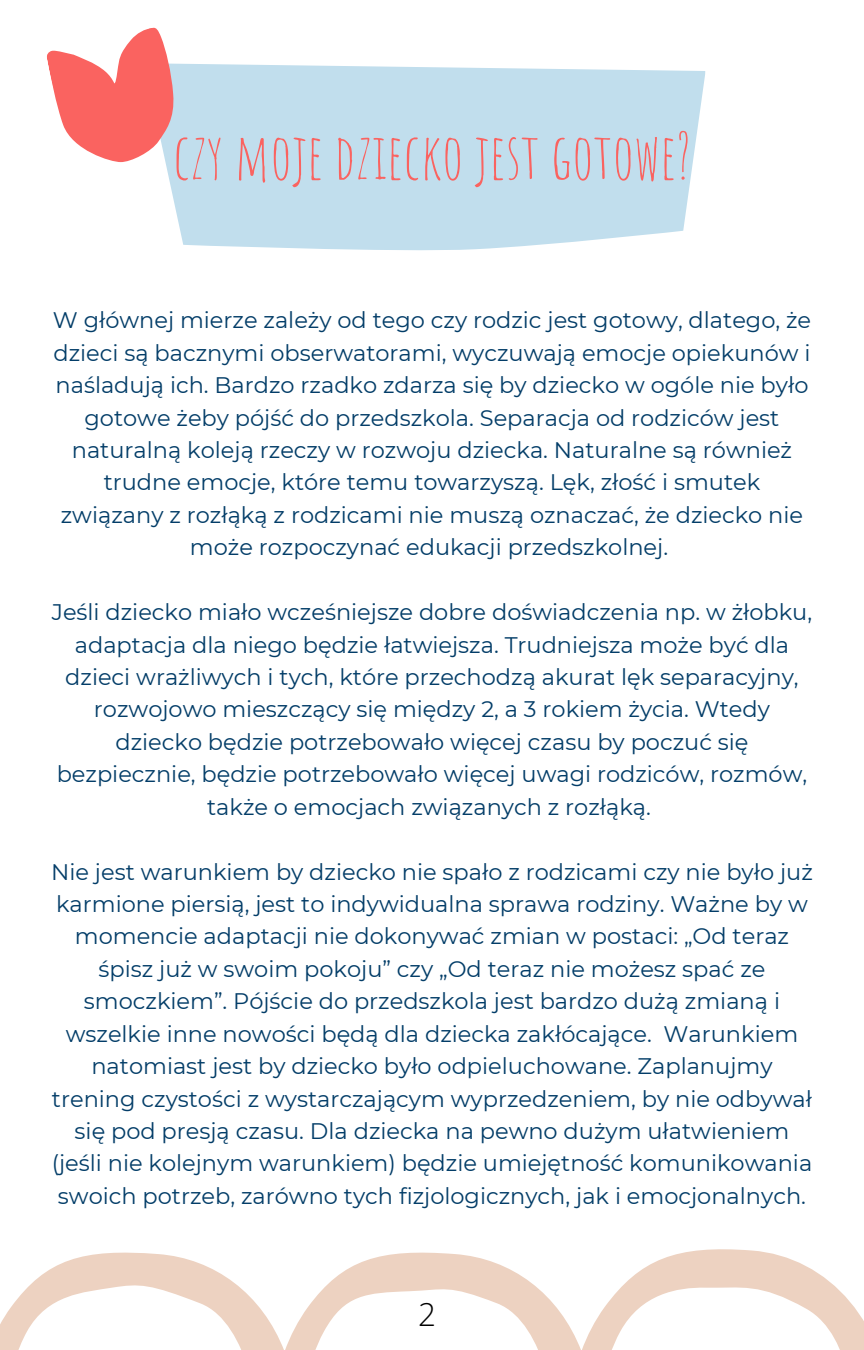
<style>
.page{position:relative;width:864px;height:1350px;background:#fff}
.page>*{position:absolute;margin:0;border:0;box-sizing:border-box;transform-origin:0 0}
.t1{font:63px "Amatic SC";color:#fa6360}
.t2{font:300 31.5px "Open Sans";color:#000}
.t3{font:22.5px/32.4px "Montserrat";color:#033d68;text-align:center}
</style>
<div class="page">
<svg style="left:168px;top:64px;width:538px;height:187px;background:#c5e0ee"></svg>
<svg style="left:47px;top:27px;width:140px;height:147px"></svg>
<svg style="left:0;top:1249px;width:864px;height:101px"></svg>
<p class="t1" style="left:173px;top:115px;width:520px">CZY MOJE DZIECKO JEST GOTOWE?</p>
<p class="t3" style="left:53px;top:304px;width:760px">W głównej mierze zależy od tego czy rodzic jest gotowy, dlatego, że dzieci są bacznymi obserwatorami, wyczuwają emocje opiekunów i naśladują ich. Bardzo rzadko zdarza się by dziecko w ogóle nie było gotowe żeby pójść do przedszkola. Separacja od rodziców jest naturalną koleją rzeczy w rozwoju dziecka. Naturalne są również trudne emocje, które temu towarzyszą. Lęk, złość i smutek związany z rozłąką z rodzicami nie muszą oznaczać, że dziecko nie może rozpoczynać edukacji przedszkolnej.</p>
<p class="t3" style="left:52px;top:596px;width:762px">Jeśli dziecko miało wcześniejsze dobre doświadczenia np. w żłobku, adaptacja dla niego będzie łatwiejsza. Trudniejsza może być dla dzieci wrażliwych i tych, które przechodzą akurat lęk separacyjny, rozwojowo mieszczący się między 2, a 3 rokiem życia. Wtedy dziecko będzie potrzebowało więcej czasu by poczuć się bezpiecznie, będzie potrzebowało więcej uwagi rodziców, rozmów, także o emocjach związanych z rozłąką.</p>
<p class="t3" style="left:51px;top:855px;width:763px">Nie jest warunkiem by dziecko nie spało z rodzicami czy nie było już karmione piersią, jest to indywidualna sprawa rodziny. Ważne by w momencie adaptacji nie dokonywać zmian w postaci: „Od teraz śpisz już w swoim pokoju” czy „Od teraz nie możesz spać ze smoczkiem”. Pójście do przedszkola jest bardzo dużą zmianą i wszelkie inne nowości będą dla dziecka zakłócające. Warunkiem natomiast jest by dziecko było odpieluchowane. Zaplanujmy trening czystości z wystarczającym wyprzedzeniem, by nie odbywał się pod presją czasu. Dla dziecka na pewno dużym ułatwieniem (jeśli nie kolejnym warunkiem) będzie umiejętność komunikowania swoich potrzeb, zarówno tych fizjologicznych, jak i emocjonalnych.</p>
<p class="t2" style="left:418px;top:1292px;width:19px">2</p>
</div>
